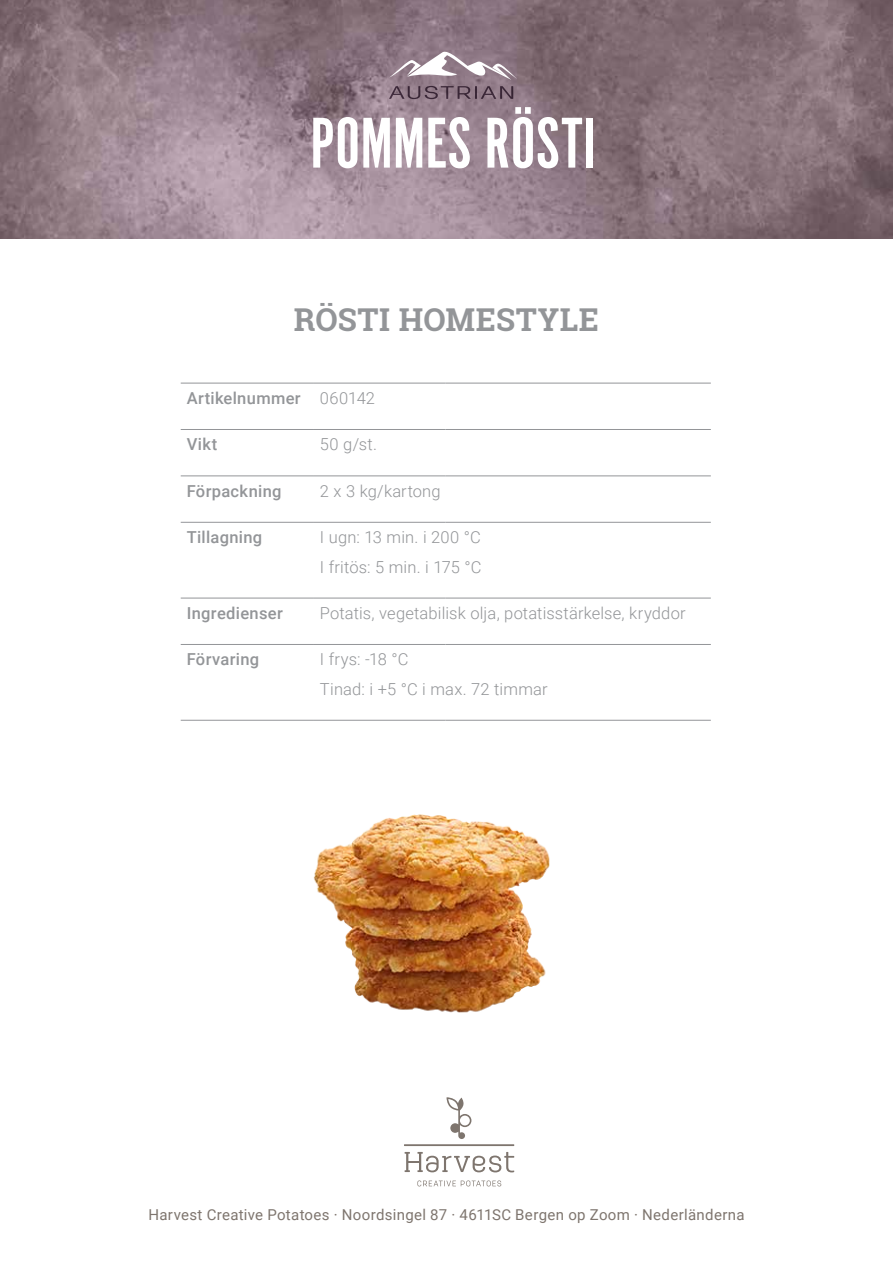
<style>
.page{position:relative;width:893px;height:1263px;background:#fff}
.page>*{position:absolute;margin:0;border:0;box-sizing:border-box;transform-origin:0 0}
.t1{font:74.85px "Alternate Got No 1 D";color:#fff}
.t2{font:700 31.5px "Roboto Slab";letter-spacing:.015em;color:#939598}
.t3{font:300 16.5px/29.4px "Roboto";letter-spacing:.01em;color:#939598}
.t4{font:500 16.5px "Roboto";letter-spacing:.02em;color:#939598}
.t5{font:15px "Roboto";letter-spacing:.02em;color:#7e756e}
.s1{font-weight:300}
</style>
<div class="page">
<hr style="left:181px;top:429px;width:133px;height:1px;background:#939598">
<hr style="left:314px;top:429px;width:131px;height:1px;background:#939598">
<hr style="left:445px;top:429px;width:266px;height:1px;background:#939598">
<hr style="left:181px;top:475px;width:133px;height:1px;background:#939598">
<hr style="left:314px;top:475px;width:131px;height:1px;background:#939598">
<hr style="left:445px;top:475px;width:266px;height:1px;background:#939598">
<hr style="left:181px;top:522px;width:133px;height:1px;background:#939598">
<hr style="left:314px;top:522px;width:131px;height:1px;background:#939598">
<hr style="left:445px;top:522px;width:266px;height:1px;background:#939598">
<hr style="left:181px;top:598px;width:133px;height:1px;background:#939598">
<hr style="left:314px;top:598px;width:131px;height:1px;background:#939598">
<hr style="left:445px;top:598px;width:266px;height:1px;background:#939598">
<hr style="left:181px;top:644px;width:133px;height:1px;background:#939598">
<hr style="left:314px;top:644px;width:131px;height:1px;background:#939598">
<hr style="left:445px;top:644px;width:266px;height:1px;background:#939598">
<hr style="left:181px;top:383px;width:133px;height:1px;background:#939598">
<hr style="left:314px;top:383px;width:131px;height:1px;background:#939598">
<hr style="left:445px;top:383px;width:266px;height:1px;background:#939598">
<hr style="left:181px;top:720px;width:133px;height:1px;background:#939598">
<hr style="left:445px;top:720px;width:266px;height:1px;background:#939598">
<img style="left:242px;top:719px;width:392px;height:294px">
<img style="left:0;top:0;width:893px;height:238px">
<svg style="left:389px;top:49px;width:128px;height:31px"></svg>
<svg style="left:389px;top:86px;width:124px;height:13px;background:#7c6674"></svg>
<svg style="left:405px;top:1152px;width:109px;height:20px"></svg>
<svg style="left:417px;top:1180px;width:84px;height:6px"></svg>
<svg style="left:404px;top:1097px;width:110px;height:49px"></svg>
<h1 class="t1" style="left:310px;top:103px;width:287px">POMMES RÖSTI</h1>
<h2 class="t2" style="left:294px;top:298px;width:307px">RÖSTI HOMESTYLE</h2>
<p class="t4" style="left:187px;top:387px;width:190px">Artikelnummer <span class="s1">060142</span></p>
<p class="t4" style="left:187px;top:433px;width:32px">Vikt</p>
<p class="t3" style="left:320px;top:429px;width:59px">50 g/st.</p>
<p class="t4" style="left:187px;top:479px;width:96px">Förpackning</p>
<p class="t3" style="left:320px;top:476px;width:122px">2 x 3 kg/kartong</p>
<p class="t4" style="left:187px;top:526px;width:77px">Tillagning</p>
<p class="t3" style="left:320px;top:522px;width:163px">I ugn: 13 min. i 200 °C<br>I fritös: 5 min. i 175 °C</p>
<p class="t4" style="left:187px;top:601px;width:98px">Ingredienser</p>
<p class="t3" style="left:320px;top:598px;width:367px">Potatis, vegetabilisk olja, potatisstärkelse, kryddor</p>
<p class="t4" style="left:187px;top:648px;width:74px">Förvaring</p>
<p class="t3" style="left:320px;top:644px;width:229px">I frys: -18 °C<br>Tinad: i +5 °C i max. 72 timmar</p>
<p class="t5" style="left:148px;top:1204px;width:598px">Harvest Creative Potatoes · Noordsingel 87 · 4611SC Bergen op Zoom · Nederländerna</p>
</div>
